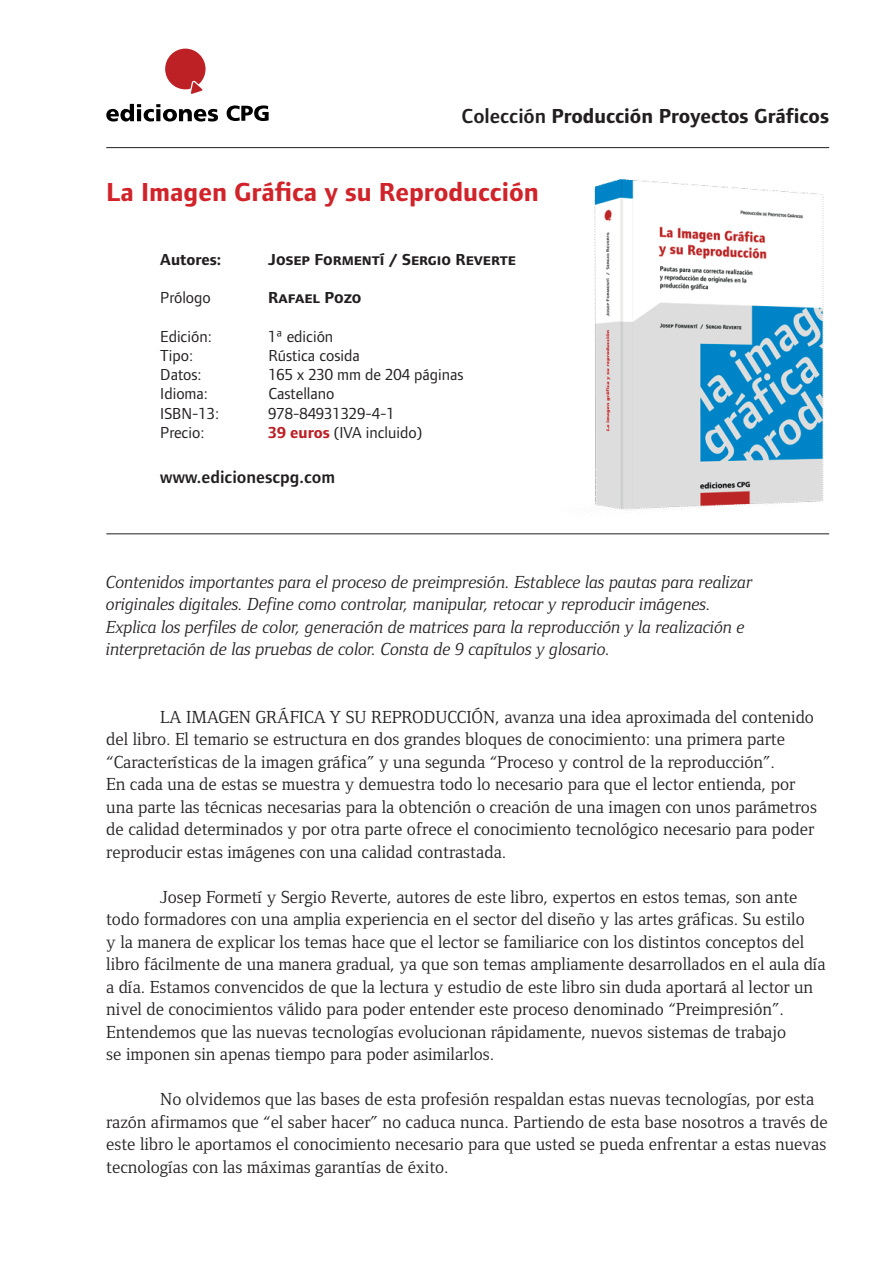
<style>
.page{position:relative;width:893px;height:1263px;background:#fff}
.page>*{position:absolute;margin:0;border:0;box-sizing:border-box;transform-origin:0 0}
.t1{font:700 27px "Foundry Form Sans";color:#d1232a}
.t2{font:700 21px "Foundry Form Sans";color:#231f20}
.t3{font:18px/22.5px "Foundry Form Serif";color:#231f20}
.t4{font:italic 18px/22.5px "Foundry Form Serif";color:#231f20}
.t5{font:600 18px "Foundry Form Sans";color:#231f20}
.t6{font:16.5px "Foundry Form Sans";color:#231f20}
.t7{font:16.5px "Foundry Form Sans Bold SC";color:#231f20}
.t8{font:700 16.5px "Foundry Form Sans";color:#231f20}
.s1{font-weight:600}
.s2{font-weight:700;color:#bc2026}
</style>
<div class="page">
<img style="left:577px;top:179px;width:247px;height:335px">
<hr style="left:106px;top:534px;width:723px;height:1px;background:#231f20">
<svg style="left:227px;top:105px;width:42px;height:16px"></svg>
<svg style="left:106px;top:104px;width:112px;height:18px"></svg>
<div style="left:165px;top:49px;width:41px;height:40px;background:#bd2125;border-radius:50%"></div>
<svg style="left:189px;top:81px;width:14px;height:13px"></svg>
<hr style="left:106px;top:147px;width:723px;height:1px;background:#231f20">
<p class="t2" style="left:462px;top:104px;width:369px"><span class="s1">Colección</span> Producción Proyectos Gráficos</p>
<h1 class="t1" style="left:106px;top:177px;width:434px">La Imagen Gráfica y su Reproducción</h1>
<p class="t8" style="left:160px;top:250px;width:62px">Autores:</p>
<p class="t7" style="left:268px;top:250px;width:249px">Josep Formentí / Sergio Reverte</p>
<p class="t6" style="left:160px;top:288px;width:52px">Prólogo</p>
<p class="t7" style="left:268px;top:289px;width:95px">Rafael Pozo</p>
<p class="t6" style="left:160px;top:327px;width:53px">Edición:</p>
<p class="t6" style="left:268px;top:327px;width:66px">1ª edición</p>
<p class="t6" style="left:160px;top:346px;width:34px">Tipo:</p>
<p class="t6" style="left:268px;top:346px;width:93px">Rústica cosida</p>
<p class="t6" style="left:160px;top:365px;width:43px">Datos:</p>
<p class="t6" style="left:268px;top:365px;width:197px">165 x 230 mm de 204 páginas</p>
<p class="t6" style="left:160px;top:385px;width:49px">Idioma:</p>
<p class="t6" style="left:268px;top:385px;width:68px">Castellano</p>
<p class="t6" style="left:160px;top:404px;width:60px">ISBN-13:</p>
<p class="t6" style="left:268px;top:404px;width:128px">978-84931329-4-1</p>
<p class="t6" style="left:160px;top:423px;width:46px">Precio:</p>
<p class="t6" style="left:268px;top:423px;width:155px"><span class="s2">39 euros</span> (IVA incluido)</p>
<p class="t5" style="left:160px;top:467px;width:176px">www.edicionescpg.com</p>
<p class="t4" style="left:106px;top:570px;width:648px">Contenidos importantes para el proceso de preimpresión. Establece las pautas para realizar originales digitales. Define como controlar, manipular, retocar y reproducir imágenes.<br>Explica los perfiles de color, generación de matrices para la reproducción y la realización e interpretación de las pruebas de color. Consta de 9 capítulos y glosario.</p>
<p class="t3" style="left:106px;top:705px;width:712px;text-indent:54px">LA IMAGEN GRÁFICA Y SU REPRODUCCIÓN, avanza una idea aproximada del contenido del libro. El temario se estructura en dos grandes bloques de conocimiento: una primera parte “Características de la imagen gráfica” y una segunda “Proceso y control de la reproducción”.<br>En cada una de estas se muestra y demuestra todo lo necesario para que el lector entienda, por una parte las técnicas necesarias para la obtención o creación de una imagen con unos parámetros de calidad determinados y por otra parte ofrece el conocimiento tecnológico necesario para poder reproducir estas imágenes con una calidad contrastada.</p>
<p class="t3" style="left:106px;top:885px;width:721px;text-indent:54px">Josep Formetí y Sergio Reverte, autores de este libro, expertos en estos temas, son ante todo formadores con una amplia experiencia en el sector del diseño y las artes gráficas. Su estilo<br>y la manera de explicar los temas hace que el lector se familiarice con los distintos conceptos del libro fácilmente de una manera gradual, ya que son temas ampliamente desarrollados en el aula día a día. Estamos convencidos de que la lectura y estudio de este libro sin duda aportará al lector un nivel de conocimientos válido para poder entender este proceso denominado “Preimpresión”.<br>Entendemos que las nuevas tecnologías evolucionan rápidamente, nuevos sistemas de trabajo<br>se imponen sin apenas tiempo para poder asimilarlos.</p>
<p class="t3" style="left:106px;top:1088px;width:723px;text-indent:54px">No olvidemos que las bases de esta profesión respaldan estas nuevas tecnologías, por esta razón afirmamos que “el saber hacer” no caduca nunca. Partiendo de esta base nosotros a través de este libro le aportamos el conocimiento necesario para que usted se pueda enfrentar a estas nuevas tecnologías con las máximas garantías de éxito.</p>
</div>
